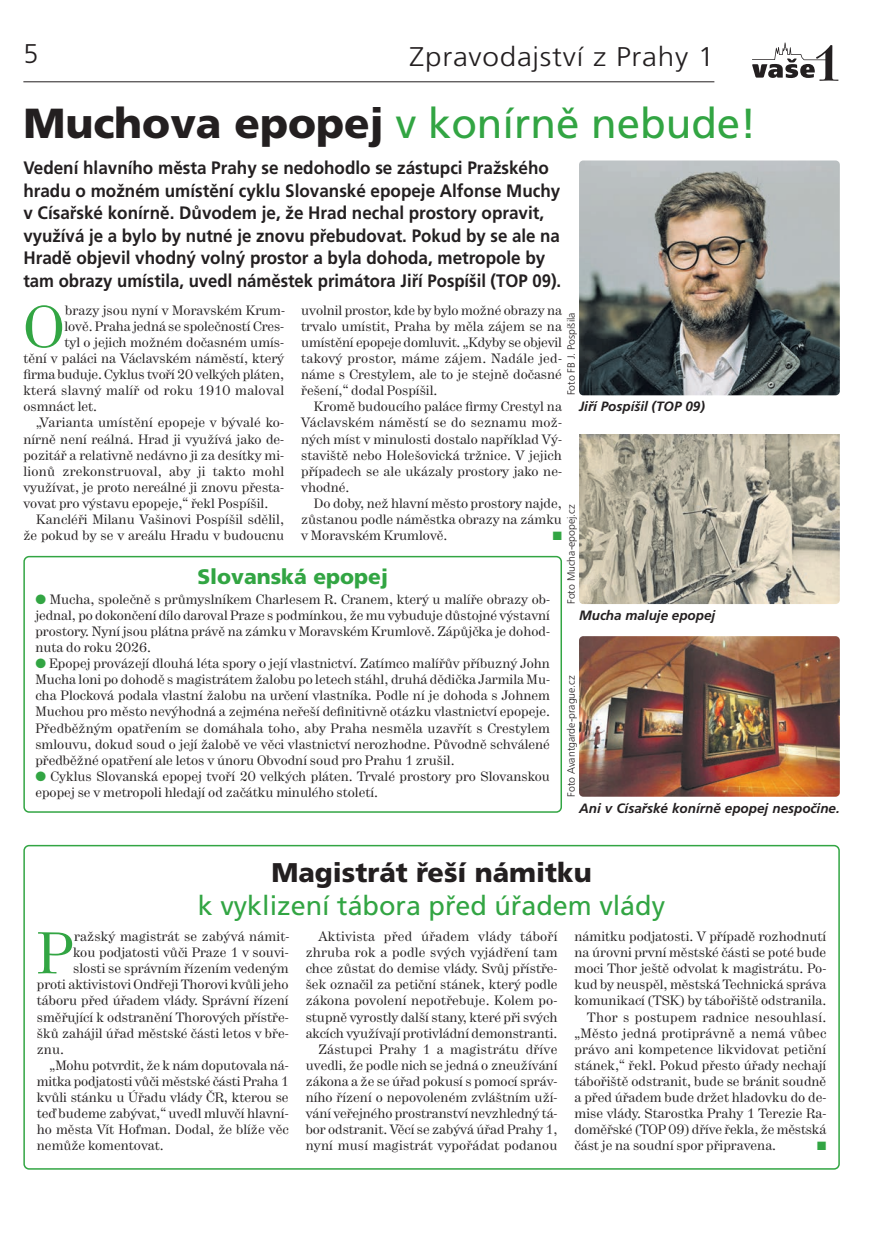
<style>
.page{position:relative;width:893px;height:1242px;background:#fff}
.page>*{position:absolute;margin:0;border:0;box-sizing:border-box;transform-origin:0 0}
.t1{font:58.5px "Hercules";color:#32a543}
.t2{font:42px "Frutiger CE";color:#32a543}
.t3{font:27px "Frutiger CE";color:#32a543}
.t4{font:300 27px "Frutiger CE";letter-spacing:.025em;color:#231f20;scale:1.1 1}
.t5{font:900 27px "Frutiger CE";color:#231f20}
.t6{font:300 27px "Frutiger CE";letter-spacing:.025em;color:#231f20}
.t7{font:900 21px "Frutiger CE";color:#32a543}
.t8{font:700 18px/22.5px "Frutiger CE";color:#231f20;scale:.95 1}
.t9{font:13.5px/16px "Hercules";color:#231f20;text-align:justify}
.t10{font:13.5px "Hercules";letter-spacing:.02em;color:#231f20}
.t11{font:italic 700 13.5px "Frutiger CE";color:#231f20}
.t12{font:12px "Zapf Dingbats";color:#32a543}
.t13{font:300 10.5px "Frutiger CE";color:#231f20}
.s1{font-weight:900;color:#231f20}
.s2{color:#32a543}
</style>
<div class="page">
<hr style="left:23px;top:81px;width:691px;height:1px;background:#231f20">
<svg style="left:752px;top:43px;width:86px;height:38px"></svg>
<svg style="left:23px;top:845px;width:817px;height:324px"></svg>
<img style="left:579px;top:160px;width:261px;height:235px;border-radius:4px">
<svg style="left:23px;top:556px;width:539px;height:257px"></svg>
<img style="left:579px;top:435px;width:261px;height:169px">
<img style="left:579px;top:636px;width:261px;height:160px;border-radius:4px">
<h3 class="t6" style="left:23px;top:43px;width:17px">5</h3>
<h3 class="t4" style="left:410px;top:46px;width:279px">Zpravodajství z Prahy 1</h3>
<h2 class="t2" style="left:23px;top:106px;width:735px"><span class="s1">Muchova epopej</span> v konírně nebude!</h2>
<p class="t8" style="left:23px;top:158px;width:568px">Vedení hlavního města Prahy se nedohodlo se zástupci Pražského hradu o možném umístění cyklu Slovanské epopeje Alfonse Muchy v Císařské konírně. Důvodem je, že Hrad nechal prostory opravit, využívá je a bylo by nutné je znovu přebudovat. Pokud by se ale na Hradě objevil vhodný volný prostor a byla dohoda, metropole by tam obrazy umístila, uvedl náměstek primátora Jiří Pospíšil (TOP 09).</p>
<h1 class="t1" style="left:23px;top:306px;width:43px">O</h1>
<p class="t9" style="left:65px;top:303px;width:221px">brazy jsou nyní v Moravském Krum-</p>
<p class="t9" style="left:301px;top:303px;width:262px">uvolnil prostor, kde by bylo možné obrazy na trvalo umístit, Praha by měla zájem se na umístění epopeje domluvit. „Kdyby se objevil takový prostor, máme zájem. Nadále jed&shy;náme s Crestylem, ale to je stejně dočasné řešení,“ dodal Pospíšil.</p>
<p class="t9" style="left:301px;top:400px;width:262px;text-indent:13px">Kromě budoucího paláce firmy Crestyl na Václavském náměstí se do seznamu mož - ných míst v minulosti dostalo například Vý&shy;staviště nebo Holešovická tržnice. V jejich případech se ale ukázaly prostory jako ne&shy;vhodné.</p>
<p class="t9" style="left:301px;top:496px;width:262px;text-indent:13px">Do doby, než hlavní město prostory najde, zůstanou podle náměstka obrazy na zámku v Moravském Krumlově.</p>
<p class="t13" style="left:567px;top:395px;width:84px;rotate:-90deg">Foto FB J. Pospíšila</p>
<p class="t9" style="left:64px;top:319px;width:221px">lově. Praha jedná se společností Cres-</p>
<p class="t9" style="left:64px;top:335px;width:221px">tyl o jejich možném dočasném umís-</p>
<p class="t9" style="left:23px;top:351px;width:262px">tění v paláci na Václavském náměstí, který</p>
<p class="t9" style="left:23px;top:368px;width:262px">firma buduje. Cyklus tvoří 20 velkých pláten,</p>
<p class="t10" style="left:23px;top:386px;width:262px">která slavný malíř od roku 1910 maloval</p>
<p class="t9" style="left:23px;top:400px;width:75px">osmnáct let.</p>
<p class="t9" style="left:36px;top:416px;width:250px">„Varianta umístění epopeje v bý valé ko-</p>
<p class="t9" style="left:23px;top:432px;width:262px">nírně není reálná. Hrad ji využívá jako de-</p>
<p class="t9" style="left:23px;top:448px;width:262px">pozitář a relativně nedávno ji za desítky mi-</p>
<p class="t10" style="left:23px;top:466px;width:262px">lionů zrekonstruoval, aby ji takto mohl</p>
<p class="t9" style="left:23px;top:480px;width:262px">využívat, je proto nereálné ji znovu přesta-</p>
<p class="t9" style="left:23px;top:496px;width:246px">vovat pro výstavu epopeje,“ řekl Pospíšil.</p>
<p class="t9" style="left:36px;top:512px;width:250px">Kancléři Milanu Vašinovi Pos píšil sdělil,</p>
<p class="t9" style="left:23px;top:528px;width:262px">že pokud by se v areálu Hradu v budoucnu</p>
<p class="t11" style="left:579px;top:401px;width:127px">Jiří Pospíšil (TOP 09)</p>
<p class="t13" style="left:567px;top:604px;width:101px;rotate:-90deg">Foto Mucha-epopej.cz</p>
<p class="t12" style="left:553px;top:531px;width:11px">■</p>
<h3 class="t7" style="left:197px;top:567px;width:192px">Slovanská epopej</h3>
<p class="t9" style="left:35px;top:592px;width:516px"><span class="s2">●</span> Mucha, společně s průmyslníkem Charlesem R. Cranem, který u malíře obrazy ob&shy;jednal, po dokončení dílo daroval Praze s podmínkou, že mu vybuduje důstojné výstavní prostory. Nyní jsou plátna právě na zámku v Moravském Krumlově. Zápůjčka je dohod&shy;nuta do roku 2026.</p>
<p class="t9" style="left:35px;top:656px;width:516px"><span class="s2">●</span> Epopej provázejí dlouhá léta spory o její vlastnictví. Zatímco malířův příbuzný John Mucha loni po dohodě s magistrátem žalobu po letech stáhl, druhá dědička Jarmila Mu&shy;cha Plocková podala vlastní žalobu na určení vlastníka. Podle ní je dohoda s Johnem Muchou pro město nevýhodná a zejména neřeší definitivně otázku vlastnictví epopeje.<br>Předběžným opatřením se domáhala toho, aby Praha nesměla uzavřít s Crestylem smlouvu, dokud soud o její žalobě ve věci vlastnictví nerozhodne. Původně schválené předběžné opatření ale letos v únoru Obvodní soud pro Prahu 1 zrušil.</p>
<p class="t9" style="left:35px;top:769px;width:516px"><span class="s2">●</span> Cyklus Slovanská epopej tvoří 20 velkých pláten. Trvalé prostory pro Slovanskou epopej se v metropoli hledají od začátku minulého století.</p>
<p class="t11" style="left:579px;top:610px;width:138px">Mucha maluje epopej</p>
<p class="t13" style="left:567px;top:796px;width:123px;rotate:-90deg">Foto Avantgarde-prague.cz</p>
<p class="t11" style="left:579px;top:802px;width:262px">Ani v Císařské konírně epopej nespočine.</p>
<h3 class="t5" style="left:271px;top:861px;width:322px">Magistrát řeší námitku</h3>
<h3 class="t3" style="left:198px;top:894px;width:469px">k vyklizení tábora před úřadem vlády</h3>
<h1 class="t1" style="left:37px;top:932px;width:38px">P</h1>
<p class="t9" style="left:74px;top:929px;width:217px">ražský magistrát se zabývá námit-</p>
<p class="t9" style="left:73px;top:945px;width:217px">kou podjatosti vůči Praze 1 v souvi-</p>
<p class="t9" style="left:73px;top:961px;width:217px">slosti se správním řízením vedeným</p>
<p class="t9" style="left:37px;top:977px;width:253px">proti aktivistovi Ondřeji Thorovi kvůli jeho</p>
<p class="t9" style="left:37px;top:993px;width:253px">táboru před úřadem vlády. Správní řízení</p>
<p class="t9" style="left:37px;top:1010px;width:253px">směřující k odstranění Thorových přístře-</p>
<p class="t9" style="left:37px;top:1026px;width:253px">šků zahájil úřad městské části letos v bře-</p>
<p class="t9" style="left:37px;top:1042px;width:29px">znu.</p>
<p class="t9" style="left:50px;top:1058px;width:241px">„Mohu potvrdit, že k nám doputovala ná-</p>
<p class="t9" style="left:37px;top:1074px;width:253px">mitka podjatosti vůči městské části Praha 1</p>
<p class="t9" style="left:37px;top:1090px;width:253px">kvůli stánku u Úřadu vlády ČR, kterou se</p>
<p class="t9" style="left:37px;top:1106px;width:253px">teď budeme zabývat,“ uvedl mluvčí hlavní -</p>
<p class="t9" style="left:37px;top:1122px;width:253px">ho města Vít Hofman. Dodal, že blíže věc</p>
<p class="t9" style="left:37px;top:1138px;width:128px">nemůže komentovat.</p>
<p class="t9" style="left:306px;top:929px;width:253px;text-align:right">Aktivista před úřadem vlády táboří zhruba rok a podle svých vyjádření tam chce zůstat do demise vlády. Svůj přístře&shy;šek označil za petiční stánek, který podle zákona povolení ne potřebuje. Kolem po&shy;stupně vyrostly další stany, které při svých akcích využívají protivládní demonstranti.<br>Zástupci Prahy 1 a magistrátu dříve uvedli, že podle nich se jedná o zneužívání zákona a že se úřad pokusí s pomocí správ&shy;ního řízení o nepovoleném zvláštním uží&shy;vání veřejného prostranství nevzhledný tá&shy;bor odstranit. Věcí se zabývá úřad Prahy 1, nyní musí magistrát vypořádat podanou</p>
<p class="t9" style="left:574px;top:929px;width:253px">námit ku podjatosti. V případě rozhod nutí</p>
<p class="t9" style="left:574px;top:945px;width:253px">na úrovni první měst ské části se poté bude</p>
<p class="t9" style="left:574px;top:961px;width:253px">moci Thor ještě odvolat k magistrátu. Po-</p>
<p class="t9" style="left:574px;top:977px;width:253px">kud by neuspěl, městská Technická správa</p>
<p class="t9" style="left:574px;top:994px;width:253px">komunikací (TSK) by tábořiště odstranila.</p>
<p class="t10" style="left:587px;top:1012px;width:241px">Thor s postupem radnice nesouhlasí.</p>
<p class="t9" style="left:574px;top:1026px;width:253px">„Město jedná protiprávně a nemá vůbec</p>
<p class="t9" style="left:574px;top:1042px;width:253px">právo ani kompetence likvidovat petiční</p>
<p class="t9" style="left:574px;top:1058px;width:253px">stánek,“ řekl. Pokud přesto úřady nechají</p>
<p class="t9" style="left:574px;top:1074px;width:253px">tábořiště odstranit, bude se bránit soudně</p>
<p class="t9" style="left:574px;top:1090px;width:253px">a před úřadem bude držet hladovku do de-</p>
<p class="t9" style="left:574px;top:1106px;width:253px">mise vlády. Starostka Prahy 1 Terezie Ra-</p>
<p class="t9" style="left:574px;top:1122px;width:253px">doměřské (TOP 09) dříve řekla, že městská</p>
<p class="t9" style="left:574px;top:1138px;width:203px">část je na soudní spor připravena.</p>
<p class="t12" style="left:817px;top:1141px;width:11px">■</p>
</div>
